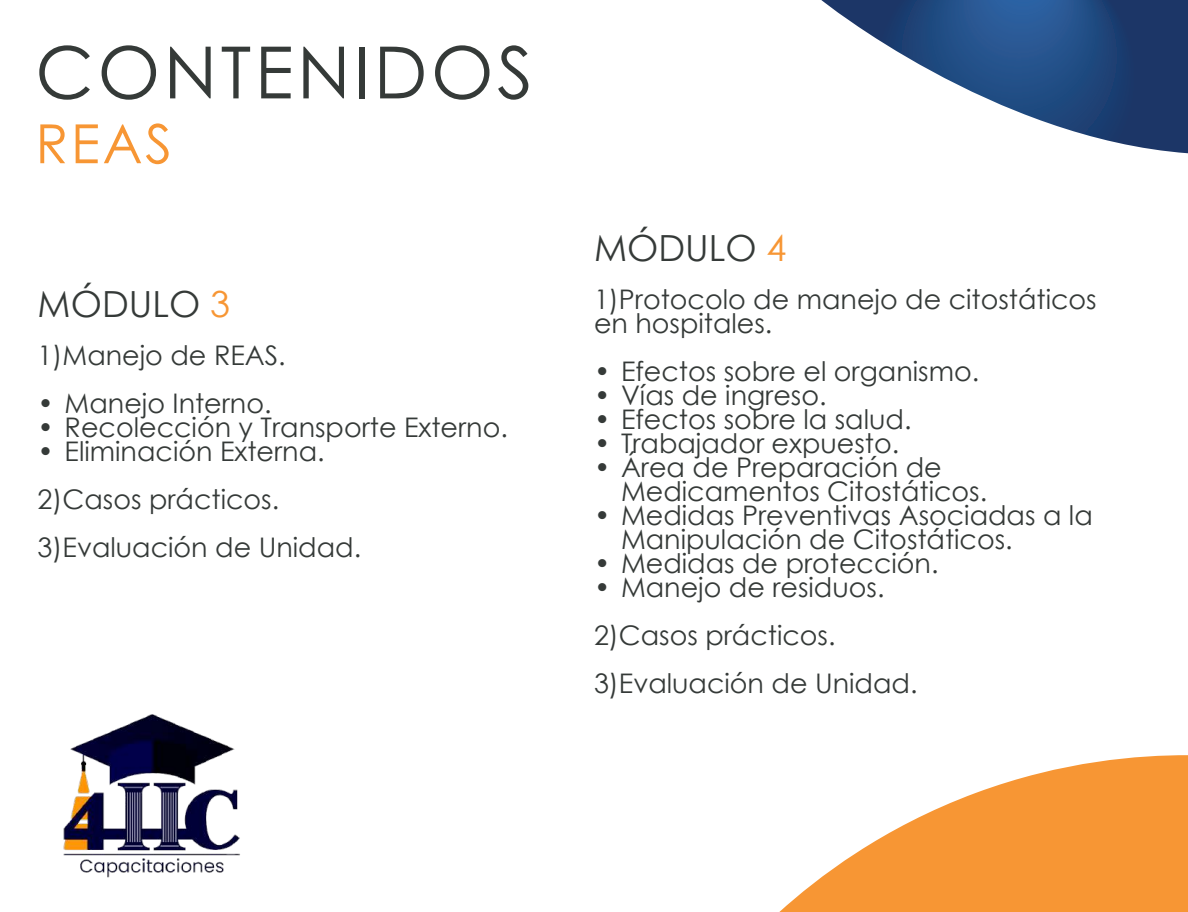
<style>
.page{position:relative;width:1188px;height:912px;background:#fff}
.page>*{position:absolute;margin:0;border:0;box-sizing:border-box;transform-origin:0 0}
.t1{font:72px "Century Gothic";letter-spacing:.05em;color:#353a38}
.t2{font:54px "Century Gothic";color:#f79634}
.t3{font:36px "Century Gothic";color:#353a38}
.t4{font:27px/48px "Century Gothic";color:#353a38}
.s1{color:#f79634}
</style>
<div class="page">
<svg style="left:821px;top:0;width:367px;height:153px"></svg>
<svg style="left:779px;top:755px;width:409px;height:157px;fill:#f79634"></svg>
<img style="left:63px;top:714px;width:177px;height:164px">
<h1 class="t1" style="left:35px;top:22px;width:499px">CONTENIDOS</h1>
<h2 class="t2" style="left:35px;top:106px;width:138px">REAS</h2>
<h3 class="t3" style="left:38px;top:279px;width:194px">MÓDULO <span class="s1">3</span></h3>
<p class="t4" style="left:38px;top:331px;width:250px">1)Manejo de REAS.</p>
<p class="t4" style="left:38px;top:379px;width:235px">• Manejo Interno.</p>
<p class="t4" style="left:38px;top:403px;width:472px">• Recolección y Transporte Externo.</p>
<p class="t4" style="left:38px;top:427px;width:325px">• Eliminación Externa.<br>2)Casos prácticos.<br>3)Evaluación de Unidad.</p>
<h3 class="t3" style="left:594px;top:223px;width:194px">MÓDULO <span class="s1">4</span></h3>
<p class="t4" style="left:594px;top:287px;width:504px;line-height:24px">1)Protocolo de manejo de citostáticos en hospitales.</p>
<p class="t4" style="left:594px;top:347px;width:387px">• Efectos sobre el organismo.</p>
<p class="t4" style="left:594px;top:371px;width:234px">• Vías de ingreso.</p>
<p class="t4" style="left:594px;top:395px;width:319px">• Efectos sobre la salud.</p>
<p class="t4" style="left:594px;top:419px;width:307px">• Trabajador expuesto.</p>
<p class="t4" style="left:621px;top:455px;width:368px;line-height:24px;text-indent:-27px">• Área de Preparación de<br>Medicamentos Citostáticos.</p>
<p class="t4" style="left:621px;top:503px;width:473px;line-height:24px;text-indent:-27px">• Medidas Preventivas Asociadas a la<br>Manipulación de Citostáticos.</p>
<p class="t4" style="left:594px;top:539px;width:346px">• Medidas de protección.</p>
<p class="t4" style="left:594px;top:563px;width:325px">• Manejo de residuos.<br>2)Casos prácticos.<br>3)Evaluación de Unidad.</p>
</div>
